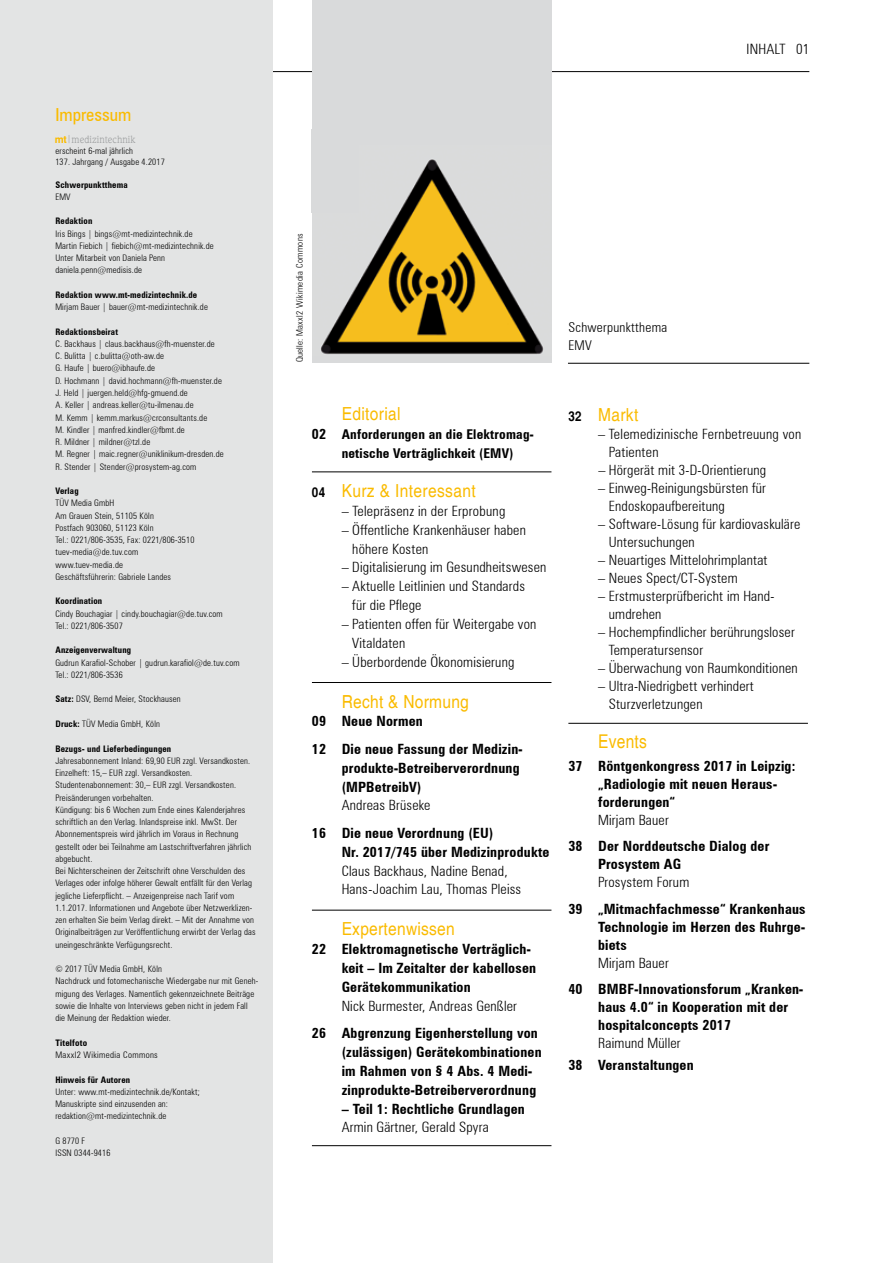
<style>
.page{position:relative;width:893px;height:1263px;background:#fff}
.page>*{position:absolute;margin:0;border:0;box-sizing:border-box;transform-origin:0 0}
.t1{font:condensed 18.9px "Helvetica";letter-spacing:.015em;color:#fabb00}
.t2{font:condensed 18px "Helvetica";letter-spacing:.02em;color:#fabb00;scale:1.05 1}
.t3{font:condensed 18px "Zurich BT";color:#fabb00}
.t4{font:300 condensed 14.25px "Zurich BT";color:#000}
.t5{font:300 condensed 14.1px/18.9px "Zurich BT";letter-spacing:.015em;color:#000}
.t6{font:700 condensed 14.1px/18px "Zurich BT";letter-spacing:.015em;color:#000}
.t7{font:700 condensed 13.5px/18.9px "Zurich BT";letter-spacing:.015em;color:#000}
.t8{font:300 condensed 13.5px/18px "Zurich BT";letter-spacing:.02em;color:#000}
.t9{font:10.5px "Weidemann LT";color:#9c9e9f}
.t10{font:300 condensed 9px/12.3px "Zurich BT";letter-spacing:.02em;color:#000}
.t11{font:300 condensed 9px/12.3px "Zurich BT";letter-spacing:.04em;color:#000}
.t12{font:700 condensed 9px/12.3px "Zurich BT";letter-spacing:.02em;color:#000}
.s1{font-weight:300}
.s2{font-weight:700}
.s3{font-family:"Swiss 721 BT";font-weight:700;font-size:10.2px;color:#fabb00}
.s4{font-size:14.1px}
.s5{font-weight:700;font-size:13.5px;color:#000}
</style>
<div class="page">
<hr style="left:55px;top:71px;width:754px;height:1px;background:#000">
<div style="left:312px;top:0;width:239px;height:363px;background:#d9dadb"></div>
<hr style="left:312px;top:471px;width:239px;height:1px;background:#000">
<hr style="left:312px;top:682px;width:239px;height:1px;background:#000">
<hr style="left:312px;top:910px;width:239px;height:1px;background:#000">
<hr style="left:568px;top:363px;width:241px;height:1px;background:#000">
<div style="left:0;top:0;width:273px;height:1263px;background:#e3e4e4"></div>
<hr style="left:312px;top:1145px;width:239px;height:1px;background:#000">
<hr style="left:568px;top:723px;width:240px;height:1px;background:#000">
<img style="left:321px;top:146px;width:231px;height:210px">
<div style="left:312px;top:130px;width:47px;height:83px;background:#d9dadb"></div>
<p class="t3" style="left:55px;top:104px;width:77px">Impressum</p>
<p class="t10" style="left:55px;top:146px;width:111px;line-height:10.5px">erscheint 6-mal jährlich<br>137. Jahrgang / Ausgabe 4.2017</p>
<p class="t12" style="left:55px;top:178px;width:74px">Schwerpunktthema<br><span class="s1">EMV</span></p>
<p class="t10" style="left:55px;top:215px;width:160px"><span class="s2">Redaktion<br></span>Iris Bings | bings@mt-medizintechnik.de<br>Martin Fiebich | fiebich@mt-medizintechnik.de<br>Unter Mitarbeit von Daniela Penn daniela.penn@medisis.de</p>
<p class="t10" style="left:55px;top:288px;width:154px"><span class="s2">Redaktion www.mt-medizintechnik.de<br></span>Mirjam Bauer | bauer@mt-medizintechnik.de</p>
<p class="t10" style="left:55px;top:325px;width:170px"><span class="s2">Redaktionsbeirat<br></span>C. Backhaus | claus.backhaus@fh-muenster.de<br>C. Bulitta | c.bulitta@oth-aw.de<br>G. Haufe | buero@ibhaufe.de<br>D. Hochmann | david.hochmann@fh-muenster.de J. Held | juergen.held@hfg-gmuend.de<br>A. Keller | andreas.keller@tu-ilmenau.de<br>M. Kemm | kemm.markus@crconsultants.de<br>M. Kindler | manfred.kindler@fbmt.de<br>R. Mildner | mildner@tzl.de<br>M. Regner | maic.regner@uniklinikum-dresden.de R. Stender | Stender@prosystem-ag.com</p>
<p class="t10" style="left:55px;top:485px;width:141px"><span class="s2">Verlag<br></span>TÜV Media GmbH<br>Am Grauen Stein, 51105 Köln<br>Postfach 903060, 51123 Köln<br>Tel.: 0221/806-3535, Fax: 0221/806-3510 tuev-media@de.tuv.com www.tuev-media.de<br>Geschäftsführerin: Gabriele Landes</p>
<p class="t10" style="left:55px;top:595px;width:169px"><span class="s2">Koordination<br></span>Cindy Bouchagiar | cindy.bouchagiar@de.tuv.com<br>Tel.: 0221/806-3507</p>
<p class="t10" style="left:55px;top:644px;width:186px"><span class="s2">Anzeigenverwaltung<br></span>Gudrun Karafiol-Schober | gudrun.karafiol@de.tuv.com<br>Tel.: 0221/806-3536</p>
<p class="t10" style="left:55px;top:693px;width:127px"><span class="s2">Satz:</span> DSV, Bernd Meier, Stockhausen</p>
<p class="t10" style="left:55px;top:718px;width:106px"><span class="s2">Druck:</span> TÜV Media GmbH, Köln</p>
<p class="t10" style="left:55px;top:742px;width:202px"><span class="s2">Bezugs- und Lieferbedingungen<br></span>Jahresabonnement Inland: 69,90 EUR zzgl. Versandkosten.<br>Einzelheft: 15,– EUR zzgl. Versandkosten.<br>Studentenabonnement: 30,– EUR zzgl. Versandkosten.<br>Preisänderungen vorbehalten.<br>Kündigung: bis 6 Wochen zum Ende eines Kalenderjahres schriftlich an den Verlag. Inlandspreise inkl. MwSt. Der Abonnementspreis wird jährlich im Voraus in Rechnung gestellt oder bei Teilnahme am Lastschriftverfahren jährlich abgebucht.<br>Bei Nichterscheinen der Zeitschrift ohne Verschulden des Verlages oder infolge höherer Gewalt entfällt für den Verlag jegliche Lieferpflicht. – Anzeigenpreise nach Tarif vom 1.1.2017. Informationen und Angebote über Netzwerklizen&shy;zen erhalten Sie beim Verlag direkt. – Mit der Annahme von Originalbeiträgen zur Veröffentlichung erwirbt der Verlag das uneingeschränkte Verfügungsrecht.</p>
<p class="t10" style="left:55px;top:963px;width:204px">© 2017 TÜV Media GmbH, Köln<br>Nachdruck und fotomechanische Wiedergabe nur mit Geneh&shy;migung des Verlages. Namentlich gekennzeichnete Beiträge sowie die Inhalte von Interviews geben nicht in jedem Fall die Meinung der Redaktion wieder.</p>
<p class="t11" style="left:55px;top:1036px;width:104px"><span class="s2">Titelfoto<br></span>Maxxl2 Wikimedia Commons</p>
<p class="t10" style="left:55px;top:1073px;width:146px"><span class="s2">Hinweis für Autoren<br></span>Unter: www.mt-medizintechnik.de/Kontakt; Manuskripte sind einzusenden an: redaktion@mt-medizintechnik.de</p>
<p class="t10" style="left:55px;top:1134px;width:57px">G 8770 F<br>ISSN 0344-9416</p>
<p class="t9" style="left:55px;top:133px;width:82px"><span class="s3">mt</span> medizintechnik</p>
<p class="t4" style="left:747px;top:41px;width:10px">Inhalt</p>
<p class="t4" style="left:796px;top:41px;width:15px">01</p>
<p class="t11" style="left:293px;top:362px;width:130px;rotate:-90deg">Quelle: Maxxl2 Wikimedia Commons</p>
<p class="t2" style="left:342px;top:403px;width:58px">Editorial</p>
<p class="t7" style="left:342px;top:425px;width:193px;text-indent:-30px"><span class="s4">02</span> Anforderungen an die Elektromag&shy;netische Verträglichkeit (EMV)</p>
<p class="t2" style="left:312px;top:480px;width:157px"><span class="s5">04</span> Kurz &amp; Interessant</p>
<p class="t5" style="left:342px;top:501px;width:165px">– Telepräsenz in der Erprobung</p>
<p class="t5" style="left:352px;top:520px;width:175px;text-indent:-10px">– Öffentliche Krankenhäuser haben höhere Kosten</p>
<p class="t5" style="left:342px;top:558px;width:206px">– Digitalisierung im Gesundheitswesen</p>
<p class="t5" style="left:352px;top:577px;width:174px;text-indent:-11px">– Aktuelle Leitlinien und Standards für die Pflege</p>
<p class="t5" style="left:352px;top:614px;width:186px;text-indent:-11px">– Patienten offen für Weitergabe von<br>Vitaldaten</p>
<p class="t5" style="left:342px;top:652px;width:174px">– Überbordende Ökonomisierung</p>
<p class="t2" style="left:342px;top:691px;width:123px">Recht &amp; Normung</p>
<p class="t6" style="left:312px;top:708px;width:212px;line-height:27.3px">09 Neue Normen<br>12 Die neue Fassung der Medizin-</p>
<p class="t6" style="left:342px;top:758px;width:179px;line-height:18.9px">produkte-Betreiberverordnung (MPBetreibV)<br><span class="s1">Andreas Brüseke</span></p>
<p class="t5" style="left:342px;top:823px;width:209px;text-indent:-30px"><span class="s2">16 Die neue Verordnung (EU)<br>Nr. 2017/745 über Medizinprodukte<br></span>Claus Backhaus, Nadine Benad,<br>Hans-Joachim Lau, Thomas Pleiss</p>
<p class="t2" style="left:342px;top:918px;width:109px">Expertenwissen</p>
<p class="t6" style="left:342px;top:939px;width:196px;line-height:18.9px;text-indent:-30px">22 Elektromagnetische Verträglich&shy;keit – Im Zeitalter der kabellosen<br>Gerätekommunikation<br><span class="s1">Nick Burmester, Andreas Genßler</span></p>
<p class="t6" style="left:342px;top:1023px;width:202px;line-height:18.9px;text-indent:-30px">26 Abgrenzung Eigenherstellung von (zulässigen) Gerätekombinationen im Rahmen von § 4 Abs. 4 Medi&shy;zinprodukte-Betreiberverordnung</p>
<p class="t6" style="left:342px;top:1099px;width:185px;line-height:18.9px">– Teil 1: Rechtliche Grundlagen<br><span class="s1">Armin Gärtner, Gerald Spyra</span></p>
<p class="t8" style="left:568px;top:318px;width:100px">Schwerpunktthema<br>EMV</p>
<p class="t2" style="left:568px;top:404px;width:68px"><span class="s5">32</span> Markt</p>
<p class="t5" style="left:609px;top:425px;width:194px;line-height:18px;text-indent:-11px">– Telemedizinische Fernbetreuung von<br>Patienten</p>
<p class="t5" style="left:598px;top:461px;width:169px">– Hörgerät mit 3-D-Orientierung</p>
<p class="t5" style="left:609px;top:479px;width:159px;line-height:18px;text-indent:-11px">– Einweg-Reinigungsbürsten für<br>Endoskopaufbereitung</p>
<p class="t5" style="left:609px;top:515px;width:193px;line-height:18px;text-indent:-11px">– Software-Lösung für kardiovaskuläre<br>Untersuchungen</p>
<p class="t5" style="left:598px;top:551px;width:171px">– Neuartiges Mittelohrimplantat</p>
<p class="t5" style="left:598px;top:569px;width:141px">– Neues Spect/CT-System</p>
<p class="t5" style="left:609px;top:587px;width:167px;line-height:18px;text-indent:-11px">– Erstmusterprüfbericht im Hand&shy;umdrehen</p>
<p class="t5" style="left:609px;top:623px;width:188px;line-height:18px;text-indent:-11px">– Hochempfindlicher berührungsloser<br>Temperatursensor</p>
<p class="t5" style="left:598px;top:659px;width:201px">– Überwachung von Raumkonditionen</p>
<p class="t5" style="left:609px;top:677px;width:147px;line-height:18px;text-indent:-11px">– Ultra-Niedrigbett verhindert<br>Sturzverletzungen</p>
<p class="t1" style="left:598px;top:731px;width:50px">Events</p>
<p class="t6" style="left:598px;top:756px;width:199px;text-indent:-30px">37 Röntgenkongress 2017 in Leipzig: „Radiologie mit neuen Heraus&shy;forderungen“<br><span class="s1">Mirjam Bauer</span></p>
<p class="t6" style="left:598px;top:837px;width:173px;text-indent:-30px">38 Der Norddeutsche Dialog der<br>Prosystem AG<br><span class="s1">Prosystem Forum</span></p>
<p class="t6" style="left:598px;top:899px;width:209px;text-indent:-30px">39 „Mitmachfachmesse“ Krankenhaus<br>Technologie im Herzen des Ruhrge&shy;biets<br><span class="s1">Mirjam Bauer</span></p>
<p class="t6" style="left:598px;top:980px;width:207px;text-indent:-30px">40 BMBF-Innovationsforum „Kranken&shy;haus 4.0“ in Kooperation mit der hospitalconcepts 2017<br><span class="s1">Raimund Müller</span></p>
<p class="t6" style="left:568px;top:1056px;width:127px">38 Veranstaltungen</p>
</div>
